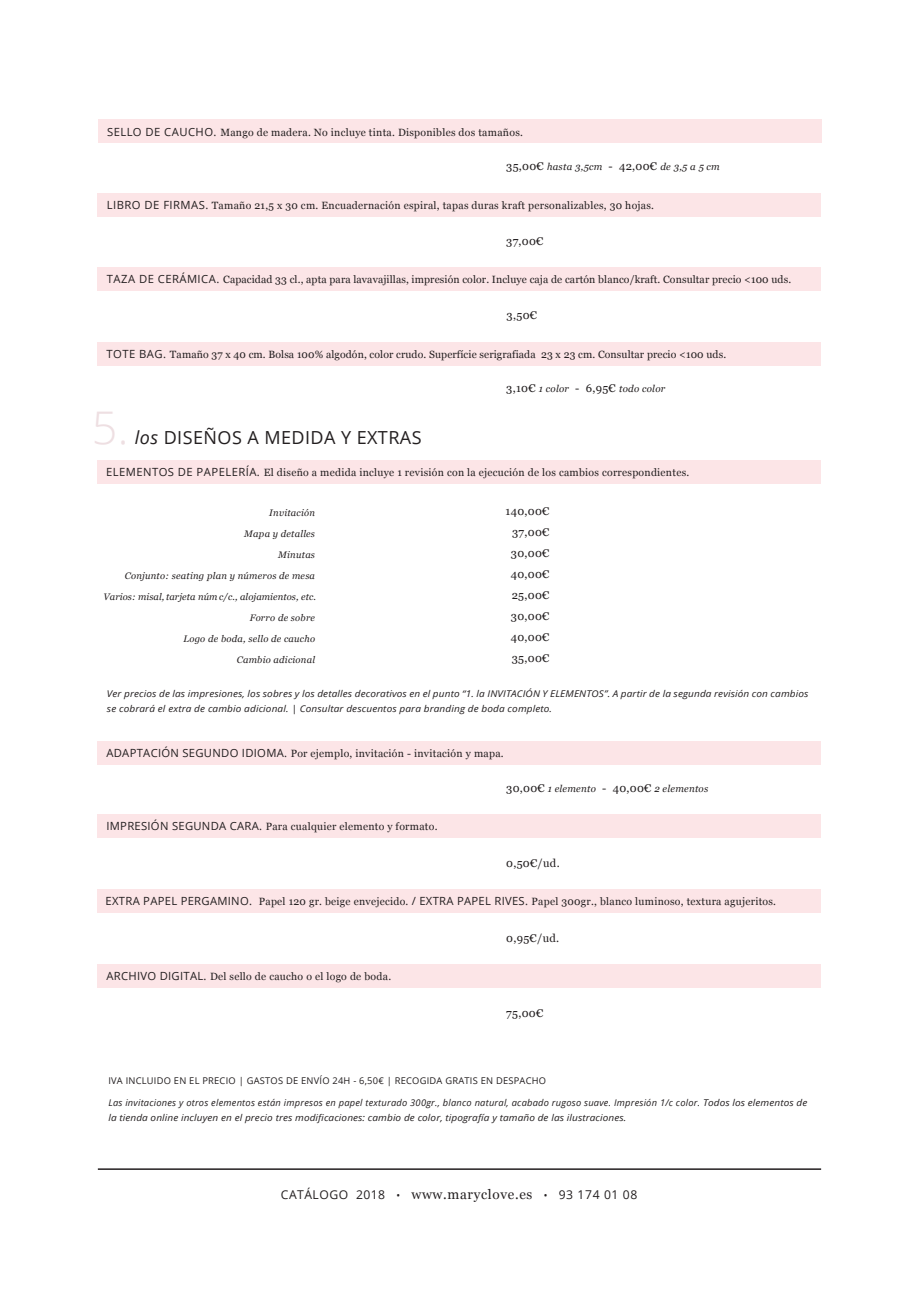
<style>
.page{position:relative;width:919px;height:1289px;background:#fff}
.page>*{position:absolute;margin:0;border:0;box-sizing:border-box;transform-origin:0 0}
.t1{font:300 45px "Open Sans";color:#eedfe2}
.t2{font:18px "Open Sans";letter-spacing:.025em;color:#231f20}
.t3{font:12.15px "Open Sans";letter-spacing:.04em;color:#231f20}
.t4{font:11.25px/21px "Georgia";letter-spacing:.025em;color:#231f20;text-align:center}
.t5{font:10.5px "Georgia";letter-spacing:.025em;color:#231f20}
.t6{font:italic 9.75px "Georgia";letter-spacing:.025em;color:#231f20}
.t7{font:italic 9.45px "Georgia";letter-spacing:.025em;color:#231f20}
.t8{font:italic 9.3px/15px "Open Sans";letter-spacing:.01em;color:#231f20}
.t9{font:italic 9.3px/15px "Open Sans";letter-spacing:.01em;color:#231f20;scale:1.08 1}
.t10{font:9.3px "Open Sans";letter-spacing:.025em;color:#231f20}
.s1{font-family:"Open Sans";font-size:11.25px}
.s2{font-style:normal;font-size:11.25px}
.s3{font-style:italic}
.s4{font-size:18.9px}
.s5{font-family:"Georgia";font-size:13.5px}
</style>
<div class="page">
<hr style="left:98px;top:1168px;width:723px;height:1px;background:#231f20">
<div style="left:97px;top:460px;width:723px;height:23px;background:#fce5e7"></div>
<div style="left:98px;top:267px;width:723px;height:23px;background:#fce5e7"></div>
<div style="left:98px;top:120px;width:723px;height:23px;background:#fce5e7"></div>
<div style="left:98px;top:193px;width:723px;height:24px;background:#fce5e7"></div>
<div style="left:97px;top:342px;width:723px;height:24px;background:#fce5e7"></div>
<div style="left:97px;top:741px;width:723px;height:23px;background:#fce5e7"></div>
<div style="left:97px;top:814px;width:723px;height:23px;background:#fce5e7"></div>
<div style="left:97px;top:889px;width:723px;height:23px;background:#fce5e7"></div>
<div style="left:97px;top:964px;width:723px;height:23px;background:#fce5e7"></div>
<p class="t5" style="left:107px;top:124px;width:417px"><span class="s1">SELLO DE CAUCHO.</span> Mango de madera. No incluye tinta. Disponibles dos tamaños.</p>
<p class="t6" style="left:506px;top:159px;width:215px"><span class="s2">35,00€</span> hasta 3,5cm <span class="s2">- 42,00€</span> de 3,5 a 5 cm</p>
<p class="t5" style="left:107px;top:198px;width:548px"><span class="s1">LIBRO DE FIRMAS.</span> Tamaño 21,5 x 30 cm. Encuadernación espiral, tapas duras kraft personalizables, 30 hojas.</p>
<p class="t4" style="left:506px;top:230px;width:39px">37,00€</p>
<p class="t5" style="left:107px;top:272px;width:685px"><span class="s1">TAZA DE CERÁMICA.</span> Capacidad 33 cl., apta para lavavajillas, impresión color. Incluye caja de cartón blanco/kraft. Consultar precio &lt;100 uds.</p>
<p class="t4" style="left:506px;top:304px;width:32px">3,50€</p>
<p class="t5" style="left:106px;top:347px;width:621px"><span class="s1">TOTE BAG.</span> Tamaño 37 x 40 cm. Bolsa 100% algodón, color crudo. Superfície serigrafiada 23 x 23 cm. Consultar precio &lt;100 uds.</p>
<p class="t6" style="left:506px;top:381px;width:160px"><span class="s2">3,10€</span> 1 color <span class="s2">- 6,95€</span> todo color</p>
<h1 class="t1" style="left:92px;top:397px;width:38px">5.</h1>
<h2 class="t2" style="left:135px;top:425px;width:288px"><span class="s3">los</span> DISEÑOS A MEDIDA Y EXTRAS</h2>
<p class="t5" style="left:106px;top:464px;width:584px"><span class="s1">ELEMENTOS DE PAPELERÍA.</span> El diseño a medida incluye 1 revisión con la ejecución de los cambios correspondientes.</p>
<p class="t7" style="left:269px;top:505px;width:47px">Invitación</p>
<p class="t7" style="left:244px;top:526px;width:72px">Mapa y detalles</p>
<p class="t7" style="left:278px;top:547px;width:38px">Minutas</p>
<p class="t7" style="left:125px;top:568px;width:192px">Conjunto: seating plan y números de mesa</p>
<p class="t7" style="left:103px;top:589px;width:214px">Varios: misal,tarjeta núm c/c., alojamientos, etc.</p>
<p class="t7" style="left:250px;top:610px;width:67px">Forro de sobre</p>
<p class="t7" style="left:183px;top:631px;width:133px">Logo de boda, sello de caucho</p>
<p class="t7" style="left:237px;top:652px;width:80px">Cambio adicional</p>
<p class="t4" style="left:505px;top:500px;width:45px">140,00€<br>37,00€<br>30,00€<br>40,00€<br>25,00€<br>30,00€<br>40,00€<br>35,00€</p>
<p class="t9" style="left:107px;top:685px;width:651px">Ver precios de las impresiones, los sobres y los detalles decorativos en el punto “1. la INVITACIÓN Y ELEMENTOS”. A partir de la segunda revisión con cambios se cobrará el extra de cambio adicional. | Consultar descuentos para branding de boda completo.</p>
<p class="t5" style="left:106px;top:745px;width:399px"><span class="s1">ADAPTACIÓN SEGUNDO IDIOMA.</span> Por ejemplo, invitación - invitación y mapa.</p>
<p class="t5" style="left:106px;top:818px;width:332px"><span class="s1">IMPRESIÓN SEGUNDA CARA.</span> Para cualquier elemento y formato.</p>
<p class="t6" style="left:506px;top:781px;width:203px"><span class="s2">30,00€</span> 1 elemento <span class="s2">- 40,00€</span> 2 elementos</p>
<p class="t4" style="left:506px;top:852px;width:55px">0,50€/ud.</p>
<p class="t5" style="left:106px;top:893px;width:672px"><span class="s1">EXTRA PAPEL PERGAMINO.</span> Papel 120 gr. beige envejecido. <span class="s1">/ EXTRA PAPEL RIVES.</span> Papel 300gr., blanco luminoso, textura agujeritos.</p>
<p class="t4" style="left:506px;top:927px;width:54px">0,95€/ud.</p>
<p class="t5" style="left:106px;top:968px;width:286px"><span class="s1">ARCHIVO DIGITAL.</span> Del sello de caucho o el logo de boda.</p>
<p class="t4" style="left:506px;top:1002px;width:39px">75,00€</p>
<p class="t10" style="left:108px;top:1074px;width:439px">IVA INCLUIDO EN EL PRECIO | GASTOS DE ENVÍO 24H - 6,50€ | RECOGIDA GRATIS EN DESPACHO</p>
<p class="t8" style="left:108px;top:1095px;width:700px">Las invitaciones y otros elementos están impresos en papel texturado 300gr., blanco natural, acabado rugoso suave. Impresión 1/c color. Todos los elementos de la tienda online incluyen en el precio tres modificaciones: cambio de color, tipografía y tamaño de las ilustraciones.</p>
<p class="t3" style="left:281px;top:1186px;width:358px">CATÁLOGO 2018 <span class="s4">·</span> <span class="s5">www.maryclove.es</span> <span class="s4">·</span> 93 174 01 08</p>
</div>
